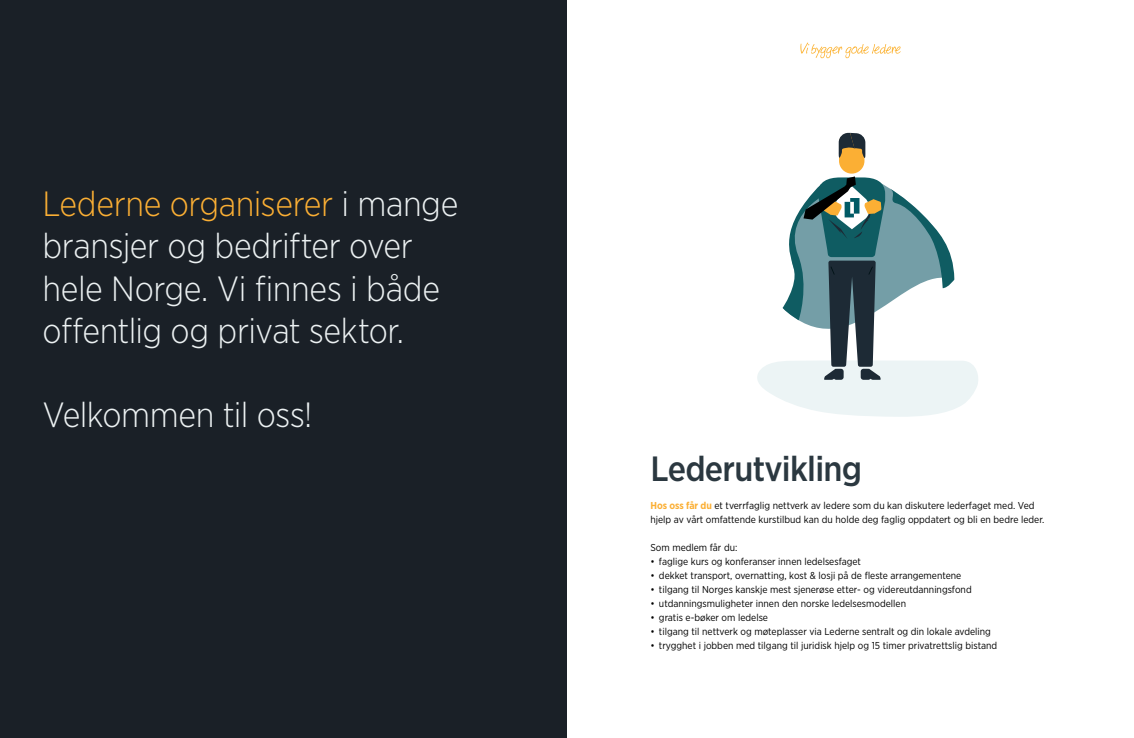
<style>
.page{position:relative;width:1134px;height:738px;background:#fff}
.page>*{position:absolute;margin:0;border:0;box-sizing:border-box;transform-origin:0 0}
.t1{font:300 35px/42px "Gotham Narrow";letter-spacing:-.01em;color:#ecf1f2}
.t2{font:500 35px "Gotham Narrow";letter-spacing:-.02em;color:#2b3840}
.t3{font:10px/14px "Gotham Narrow";color:#000}
.s1{color:#fbaf34}
.s2{font-weight:700;color:#fbaf34}
</style>
<div class="page">
<div style="left:0;top:0;width:567px;height:737px;background:#1a2027"></div>
<svg style="left:800px;top:43px;width:100px;height:15px"></svg>
<svg style="left:757px;top:132px;width:221px;height:284px"></svg>
<h1 class="t1" style="left:43px;top:182px;width:417px"><span class="s1">Lederne organiserer</span> i mange bransjer og bedrifter over hele Norge. Vi finnes i både offentlig og privat sektor.</h1>
<h1 class="t1" style="left:43px;top:392px;width:271px">Velkommen til oss!</h1>
<h1 class="t2" style="left:650px;top:446px;width:213px">Lederutvikling</h1>
<p class="t3" style="left:650px;top:498px;width:395px"><span class="s2">Hos oss får du</span> et tverrfaglig nettverk av ledere som du kan diskutere lederfaget med. Ved hjelp av vårt omfattende kurstilbud kan du holde deg faglig oppdatert og bli en bedre leder.</p>
<p class="t3" style="left:650px;top:540px;width:88px">Som medlem får du:</p>
<p class="t3" style="left:650px;top:554px;width:212px">• faglige kurs og konferanser innen ledelsesfaget</p>
<p class="t3" style="left:650px;top:568px;width:312px">• dekket transport, overnatting, kost &amp; losji på de fleste arrangementene</p>
<p class="t3" style="left:650px;top:582px;width:323px">• tilgang til Norges kanskje mest sjenerøse etter- og videreutdanningsfond</p>
<p class="t3" style="left:650px;top:596px;width:257px">• utdanningsmuligheter innen den norske ledelsesmodellen</p>
<p class="t3" style="left:650px;top:610px;width:119px">• gratis e-bøker om ledelse</p>
<p class="t3" style="left:650px;top:624px;width:342px">• tilgang til nettverk og møteplasser via Lederne sentralt og din lokale avdeling</p>
<p class="t3" style="left:650px;top:638px;width:348px">• trygghet i jobben med tilgang til juridisk hjelp og 15 timer privatrettslig bistand</p>
</div>
